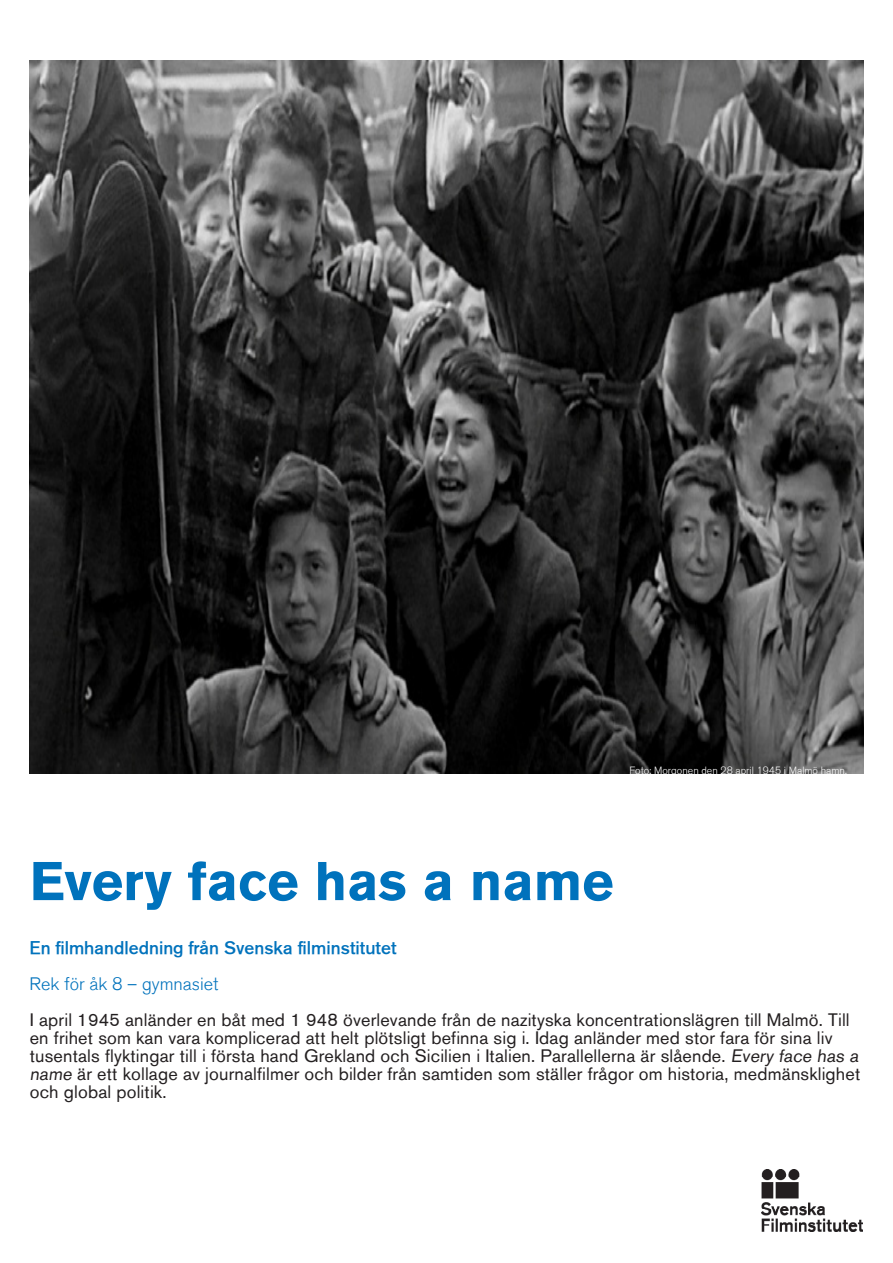
<style>
.page{position:relative;width:893px;height:1263px;background:#fff}
.page>*{position:absolute;margin:0;border:0;box-sizing:border-box;transform-origin:0 0}
.Första_brödtext_efte{font:700 54px "Akzidenz Grotesk BQ";color:#0072bc}
.Första_brödtext_efte-2{font:18px/18px "Akzidenz Grotesk BQ";letter-spacing:.01em;color:#231f20}
.Första_brödtext_efte-3{font:18px "Akzidenz Grotesk SFITT Medium";color:#0072bc}
.Första_brödtext_efte-4{font:300 18px "Akzidenz Grotesk BQ";color:#0072bc}
.Bildtext{font:300 10.5px "Akzidenz Grotesk BQ";color:#fff}
</style>
<div class="page">
<img style="left:761px;top:1169px;width:101px;height:63px">
<img style="left:30px;top:61px;width:833px;height:713px">
<p class="Bildtext" style="left:629px;top:764px;width:219px">Foto: Morgonen den 28 april 1945 i Malmö hamn.</p>
<p class="Första_brödtext_efte" style="left:30px;top:850px;width:585px">Every face has a name</p>
<p class="Första_brödtext_efte-3" style="left:30px;top:937px;width:369px">En filmhandledning från Svenska filminstitutet</p>
<p class="Första_brödtext_efte-4" style="left:30px;top:974px;width:191px">Rek för åk 8 – gymnasiet</p>
<p class="Första_brödtext_efte-2" style="left:30px;top:1011px;width:833px">I april 1945 anländer en båt med 1 948 överlevande från de nazityska koncentrationslägren till Malmö. Till en frihet som kan vara komplicerad att helt plötsligt befinna sig i. Idag anländer med stor fara för sina liv tusentals flyktingar till i första hand Grekland och Sicilien i Italien. Parallellerna är slående. Every face has a name är ett kollage av journalfilmer och bilder från samtiden som ställer frågor om historia, medmänsklighet och global politik.</p>
</div>
